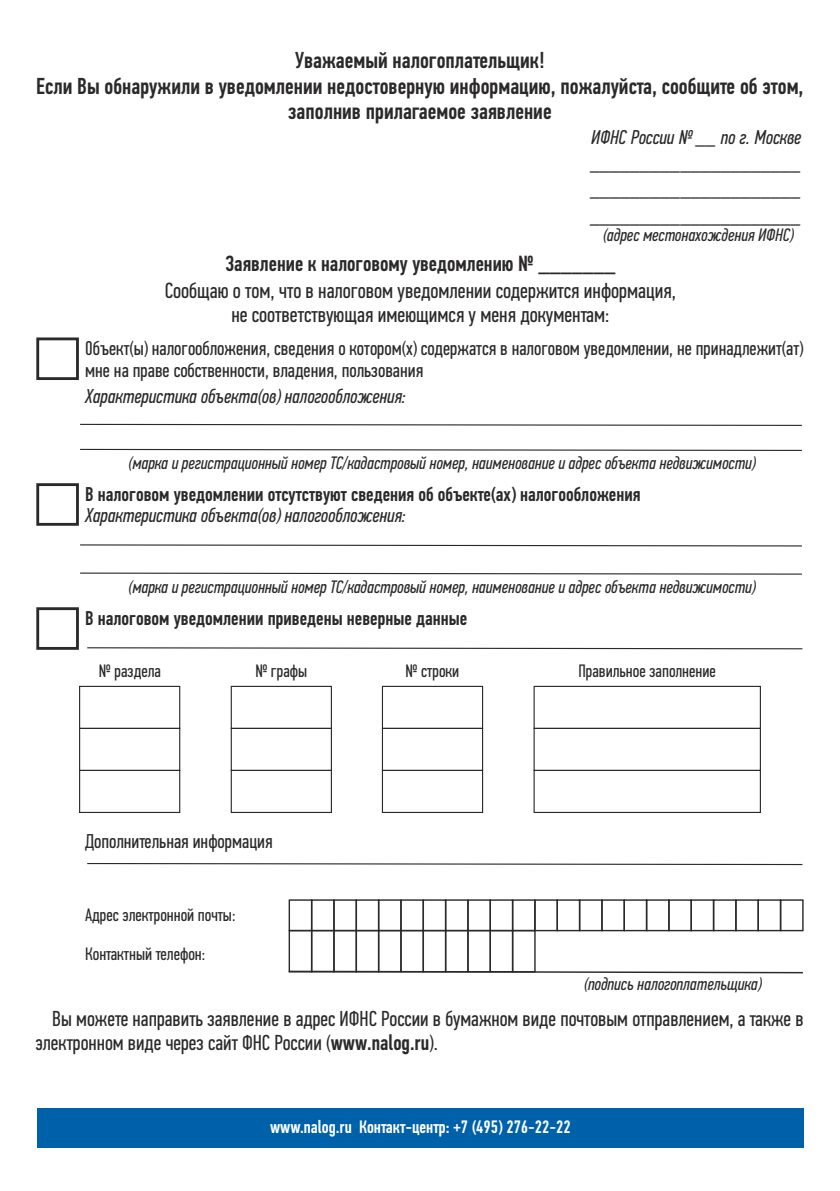
<style>
.page{position:relative;width:840px;height:1191px;background:#fff}
.page>*{position:absolute;margin:0;border:0;box-sizing:border-box;transform-origin:0 0}
.t1{font:500 23.2px/25.4px "PF Din Text Comp Pro";color:#2b2929;text-align:center}
.t2{font:22px/24px "PF Din Text Comp Pro";color:#2b2929;text-align:center}
.t3{font:500 22px "PF Din Text Comp Pro";color:#2b2929}
.t4{font:21.6px/23.8px "PF Din Text Comp Pro";color:#2b2929}
.t5{font:italic 20px/26.4px "PF Din Text Comp Pro";color:#2b2929;text-align:justify}
.t6{font:20px/21.8px "PF Din Text Comp Pro";color:#2b2929}
.t7{font:500 20px "PF Din Text Comp Pro";color:#2b2929}
.t8{font:italic 18px "PF Din Text Comp Pro";color:#2b2929}
.t9{font:18px/38.6px "PF Din Text Comp Pro";color:#2b2929}
.t10{font:500 18px "PF Din Text Comp Pro";color:#fff}
.s1{font-weight:500}
</style>
<div class="page">
<div style="left:37px;top:1108px;width:765px;height:39px;background:#0061ab"></div>
<div style="left:36px;top:337px;width:43px;height:43px;border:3px solid #2b2929"></div>
<div style="left:36px;top:483px;width:43px;height:43px;border:3px solid #2b2929"></div>
<div style="left:36px;top:607px;width:43px;height:43px;border:3px solid #2b2929"></div>
<svg style="left:80px;top:448px;width:722px;height:3px"></svg>
<svg style="left:80px;top:423px;width:722px;height:3px"></svg>
<svg style="left:80px;top:572px;width:722px;height:3px"></svg>
<svg style="left:80px;top:544px;width:722px;height:3px"></svg>
<svg style="left:87px;top:647px;width:716px;height:3px"></svg>
<svg style="left:87px;top:863px;width:716px;height:2px"></svg>
<svg style="left:288px;top:970px;width:514px;height:3px"></svg>
<div style="left:288px;top:899px;width:24px;height:32px;border:1px solid #2b2929"></div>
<div style="left:288px;top:930px;width:24px;height:42px;border:1px solid #2b2929"></div>
<div style="left:311px;top:899px;width:23px;height:32px;border:1px solid #2b2929"></div>
<div style="left:311px;top:930px;width:23px;height:42px;border:1px solid #2b2929"></div>
<div style="left:333px;top:899px;width:24px;height:32px;border:1px solid #2b2929"></div>
<div style="left:333px;top:930px;width:24px;height:42px;border:1px solid #2b2929"></div>
<div style="left:355px;top:899px;width:24px;height:32px;border:1px solid #2b2929"></div>
<div style="left:355px;top:930px;width:24px;height:42px;border:1px solid #2b2929"></div>
<div style="left:378px;top:899px;width:23px;height:32px;border:1px solid #2b2929"></div>
<div style="left:378px;top:930px;width:23px;height:42px;border:1px solid #2b2929"></div>
<div style="left:400px;top:899px;width:24px;height:32px;border:1px solid #2b2929"></div>
<div style="left:400px;top:930px;width:24px;height:42px;border:1px solid #2b2929"></div>
<div style="left:422px;top:899px;width:24px;height:32px;border:1px solid #2b2929"></div>
<div style="left:422px;top:930px;width:24px;height:42px;border:1px solid #2b2929"></div>
<div style="left:444px;top:899px;width:24px;height:32px;border:1px solid #2b2929"></div>
<div style="left:444px;top:930px;width:24px;height:42px;border:1px solid #2b2929"></div>
<div style="left:467px;top:899px;width:23px;height:32px;border:1px solid #2b2929"></div>
<div style="left:467px;top:930px;width:23px;height:42px;border:1px solid #2b2929"></div>
<div style="left:489px;top:899px;width:24px;height:32px;border:1px solid #2b2929"></div>
<div style="left:489px;top:930px;width:24px;height:42px;border:1px solid #2b2929"></div>
<div style="left:511px;top:899px;width:24px;height:32px;border:1px solid #2b2929"></div>
<div style="left:511px;top:930px;width:24px;height:42px;border:1px solid #2b2929"></div>
<div style="left:534px;top:899px;width:23px;height:32px;border:1px solid #2b2929"></div>
<div style="left:556px;top:899px;width:24px;height:32px;border:1px solid #2b2929"></div>
<div style="left:578px;top:899px;width:24px;height:32px;border:1px solid #2b2929"></div>
<div style="left:601px;top:899px;width:23px;height:32px;border:1px solid #2b2929"></div>
<div style="left:623px;top:899px;width:24px;height:32px;border:1px solid #2b2929"></div>
<div style="left:645px;top:899px;width:24px;height:32px;border:1px solid #2b2929"></div>
<div style="left:667px;top:899px;width:24px;height:32px;border:1px solid #2b2929"></div>
<div style="left:690px;top:899px;width:23px;height:32px;border:1px solid #2b2929"></div>
<div style="left:712px;top:899px;width:24px;height:32px;border:1px solid #2b2929"></div>
<div style="left:734px;top:899px;width:24px;height:32px;border:1px solid #2b2929"></div>
<div style="left:757px;top:899px;width:23px;height:32px;border:1px solid #2b2929"></div>
<div style="left:779px;top:899px;width:24px;height:32px;border:1px solid #2b2929"></div>
<div style="left:79px;top:686px;width:101px;height:43px;border:1px solid #2b2929"></div>
<div style="left:79px;top:728px;width:101px;height:43px;border:1px solid #2b2929"></div>
<div style="left:79px;top:770px;width:101px;height:43px;border:1px solid #2b2929"></div>
<div style="left:230px;top:686px;width:102px;height:43px;border:1px solid #2b2929"></div>
<div style="left:230px;top:728px;width:102px;height:43px;border:1px solid #2b2929"></div>
<div style="left:230px;top:770px;width:102px;height:43px;border:1px solid #2b2929"></div>
<div style="left:381px;top:686px;width:102px;height:43px;border:1px solid #2b2929"></div>
<div style="left:381px;top:728px;width:102px;height:43px;border:1px solid #2b2929"></div>
<div style="left:381px;top:770px;width:102px;height:43px;border:1px solid #2b2929"></div>
<div style="left:533px;top:686px;width:227px;height:43px;border:1px solid #2b2929"></div>
<div style="left:533px;top:728px;width:227px;height:43px;border:1px solid #2b2929"></div>
<div style="left:533px;top:770px;width:227px;height:43px;border:1px solid #2b2929"></div>
<p class="t1" style="left:36px;top:50px;width:768px">Уважаемый налогоплательщик!<br>Если Вы обнаружили в уведомлении недостоверную информацию, пожалуйста, сообщите об этом, заполнив прилагаемое заявление</p>
<p class="t5" style="left:591px;top:125px;width:211px">ИФНС России № __ по г. Москве _____________________ _____________________ _____________________</p>
<p class="t8" style="left:603px;top:227px;width:192px">(адрес местонахождения ИФНС)</p>
<p class="t3" style="left:225px;top:254px;width:391px">Заявление к налоговому уведомлению № _______</p>
<p class="t2" style="left:165px;top:280px;width:512px">Cообщаю о том, что в налоговом уведомлении содержится информация, не соответствующая имеющимся у меня документам:</p>
<p class="t6" style="left:85px;top:339px;width:719px">0бъект(ы) налогообложения, сведения о котором(х) содержатся в налоговом уведомлении, не принадлежит(ат) мне на праве собственности, владения, пользования</p>
<p class="t5" style="left:85px;top:384px;width:322px">Характеристика объекта(ов) налогообложения:</p>
<p class="t8" style="left:128px;top:455px;width:628px">(марка и регистрационный номер ТС/кадастровый номер, наименование и адрес объекта недвижимости)</p>
<p class="t7" style="left:85px;top:486px;width:556px">В налоговом уведомлении отсутствуют сведения об объекте(ах) налогообложения</p>
<p class="t5" style="left:85px;top:504px;width:322px">Характеристика объекта(ов) налогообложения:</p>
<p class="t8" style="left:128px;top:579px;width:628px">(марка и регистрационный номер ТС/кадастровый номер, наименование и адрес объекта недвижимости)</p>
<p class="t7" style="left:85px;top:610px;width:383px">В налоговом уведомлении приведены неверные данные</p>
<p class="t9" style="left:99px;top:653px;width:64px">№ раздела</p>
<p class="t9" style="left:255px;top:653px;width:53px">№ графы</p>
<p class="t9" style="left:405px;top:653px;width:55px">№ строки</p>
<p class="t9" style="left:578px;top:653px;width:139px">Правильное заполнение</p>
<p class="t6" style="left:85px;top:832px;width:189px">Дополнительная информация</p>
<p class="t9" style="left:85px;top:897px;width:152px">Адрес электронной почты:<br>Контактный телефон:</p>
<p class="t8" style="left:584px;top:976px;width:179px">(подпись налогоплательщика)</p>
<p class="t4" style="left:35px;top:1009px;width:769px;text-indent:17px">Вы можете направить заявление в адрес ИФНС России в бумажном виде почтовым отправлением, а также в электронном виде через сайт ФНС России (<span class="s1">www.nalog.ru</span>).</p>
<p class="t10" style="left:270px;top:1119px;width:302px">www.nalog.ru Контакт-центр: +7 (495) 276-22-22</p>
</div>
